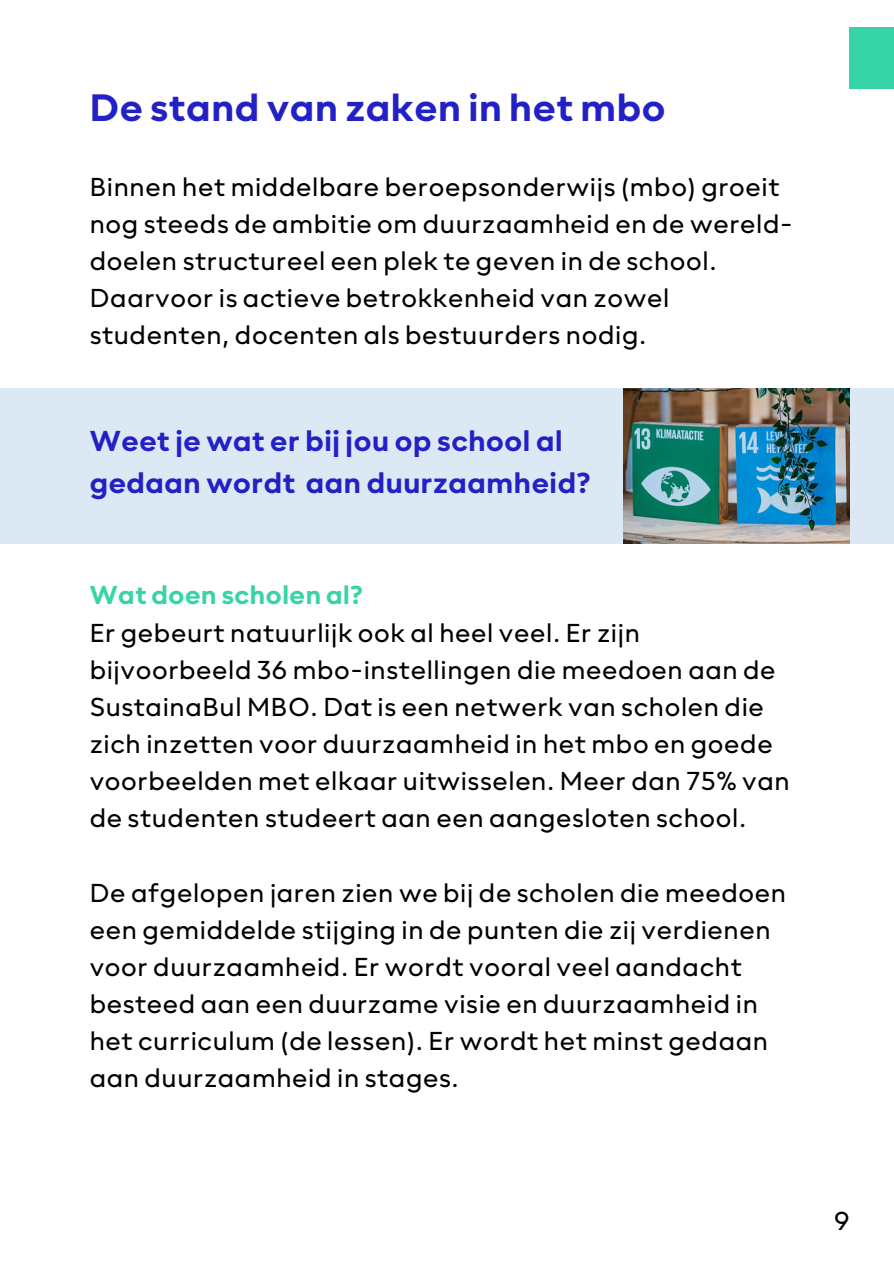
<style>
.page{position:relative;width:894px;height:1264px;background:#fff}
.page>*{position:absolute;margin:0;border:0;box-sizing:border-box;transform-origin:0 0}
.t1{font:39.75px "neue Radial C Bold";color:#2320c6}
.t2{font:30px/41.7px "neue Radial C Bold";color:#2320c6}
.t3{font:27px/37.2px "neue Radial C Regular";color:#000}
.t4{font:27px "neue Radial C Bold";color:#36d4a6}
</style>
<div class="page">
<div style="left:849px;top:28px;width:44px;height:61px;background:#36d4a6"></div>
<div style="left:0;top:388px;width:893px;height:155px;background:#dce9f4"></div>
<img style="left:623px;top:388px;width:226px;height:155px">
<h2 class="t1" style="left:89px;top:94px;width:578px">De stand van zaken in het mbo</h2>
<h1 class="t3" style="left:89px;top:171px;width:705px">Binnen het middelbare beroepsonderwijs (mbo) groeit nog steeds de ambitie om duurzaamheid en de wereld&shy;doelen structureel een plek te geven in de school.<br>Daarvoor is actieve betrokkenheid van zowel studenten, docenten als bestuurders nodig.</h1>
<p class="t2" style="left:89px;top:423px;width:502px">Weet je wat er bij jou op school al gedaan wordt aan duurzaamheid?</p>
<p class="t4" style="left:89px;top:586px;width:275px">Wat doen scholen al?</p>
<p class="t3" style="left:89px;top:616px;width:702px">Er gebeurt natuurlijk ook al heel veel. Er zijn bijvoorbeeld 36 mbo-instellingen die meedoen aan de SustainaBul MBO. Dat is een netwerk van scholen die zich inzetten voor duurzaamheid in het mbo en goede voorbeelden met elkaar uitwisselen. Meer dan 75% van de studenten studeert aan een aangesloten school.</p>
<p class="t3" style="left:89px;top:876px;width:698px">De afgelopen jaren zien we bij de scholen die meedoen een gemiddelde stijging in de punten die zij verdienen voor duurzaamheid. Er wordt vooral veel aandacht besteed aan een duurzame visie en duurzaamheid in het curriculum (de lessen). Er wordt het minst gedaan aan duurzaamheid in stages.</p>
<p class="t3" style="left:833px;top:1205px;width:18px">9</p>
</div>
